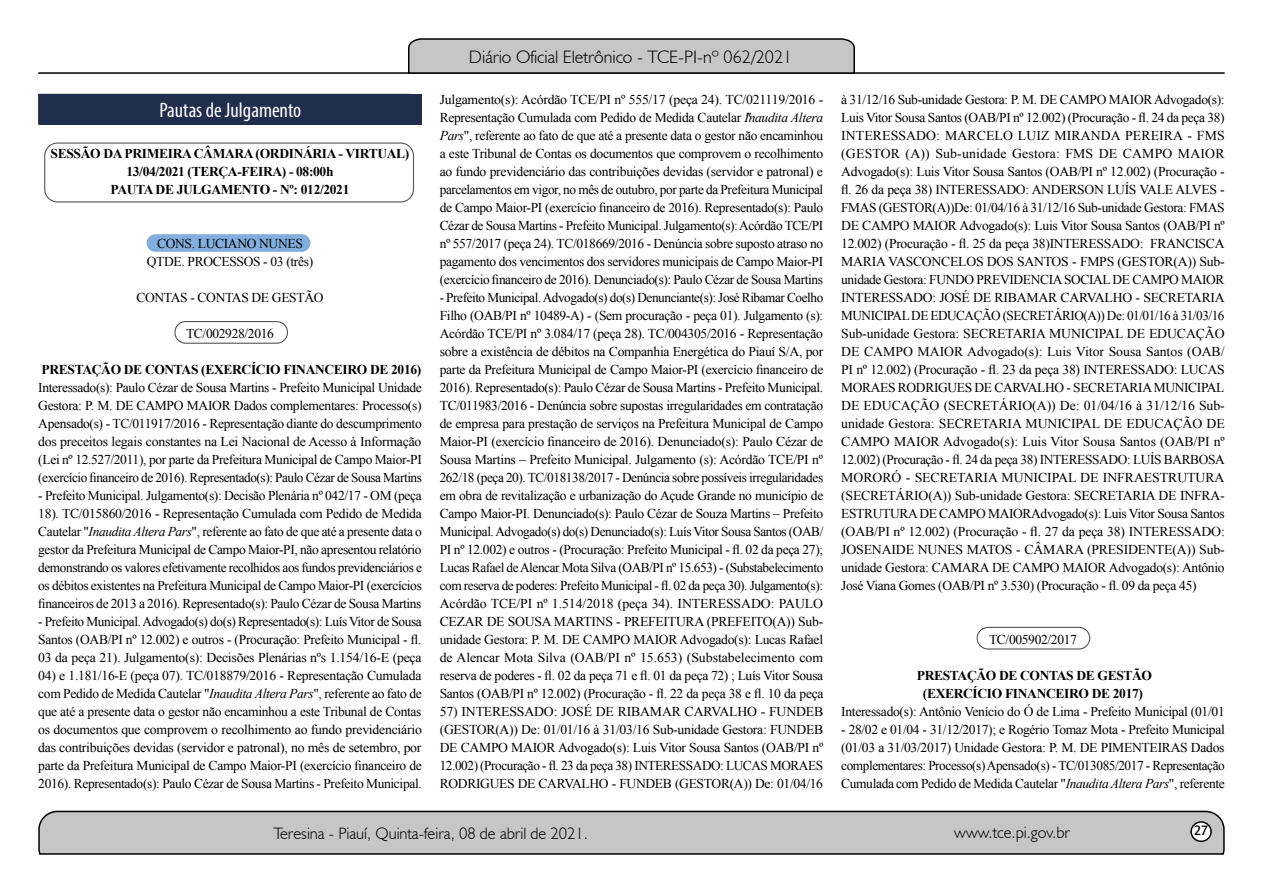
<style>
.page{position:relative;width:1263px;height:893px;background:#fff}
.page>*{position:absolute;margin:0;border:0;box-sizing:border-box;transform-origin:0 0}
.t1{font:condensed 21px "Myriad Pro";color:#fff}
.t2{font:300 18px "Humanist 521 BT";color:#000}
.t3{font:300 16.5px "Humanist 521 BT";color:#000}
.t4{font:15px "Estrangelo Edessa";color:#000}
.t5{font:13.5px/18px "Times New Roman";letter-spacing:-.025em;color:#000;text-align:justify}
.t6{font:700 13.5px/18px "Times New Roman";letter-spacing:-.025em;color:#000;text-align:center}
.s1{font-style:italic}
</style>
<div class="page">
<svg style="left:38px;top:810px;width:1187px;height:45px;background:#b9b9b9"></svg>
<div style="left:1191px;top:822px;width:20px;height:19px;background:#fff;border-radius:50%"></div>
<div style="left:1190px;top:821px;width:22px;height:21px;border:2px solid #000;border-radius:50%"></div>
<hr style="left:38px;top:72px;width:1187px;height:2px;background:#000">
<svg style="left:407px;top:38px;width:449px;height:36px;background:#b4b4b4"></svg>
<svg style="left:38px;top:93px;width:384px;height:32px"></svg>
<div style="left:39px;top:94px;width:382px;height:30px;background:#212d4c"></div>
<div style="left:147px;top:234px;width:163px;height:18px;background:#82aedd;border-radius:9px"></div>
<div style="left:174px;top:321px;width:114px;height:23px;border:1px solid #575756;border-radius:11px"></div>
<div style="left:44px;top:143px;width:370px;height:60px;border:1px solid #575756;border-radius:13px"></div>
<div style="left:976px;top:627px;width:114px;height:23px;border:1px solid #575756;border-radius:11px"></div>
<h1 class="t1" style="left:159px;top:97px;width:143px">Pautas de Julgamento</h1>
<p class="t6" style="left:51px;top:144px;width:360px">SESSÃO DA PRIMEIRA CÂMARA (ORDINÁRIA - VIRTUAL)<br>13/04/2021 (TERÇA-FEIRA) - 08:00h<br>PAUTA DE JULGAMENTO - Nº: 012/2021</p>
<p class="t5" style="left:147px;top:234px;width:168px;text-align:center">CONS. LUCIANO NUNES<br>QTDE. PROCESSOS - 03 (três)</p>
<p class="t5" style="left:136px;top:288px;width:188px">CONTAS - CONTAS DE GESTÃO</p>
<p class="t5" style="left:186px;top:324px;width:89px">TC/002928/2016</p>
<p class="t6" style="left:42px;top:360px;width:381px">PRESTAÇÃO DE CONTAS (EXERCÍCIO FINANCEIRO DE 2016)</p>
<p class="t5" style="left:38px;top:378px;width:385px">Interessado(s): Paulo Cézar de Sousa Martins - Prefeito Municipal Unidade Gestora: P. M. DE CAMPO MAIOR Dados complementares: Processo(s)<br>Apensado(s) - TC/011917/2016 - Representação diante do descumprimento dos preceitos legais constantes na Lei Nacional de Acesso à Informação (Lei nº 12.527/2011), por parte da Prefeitura Municipal de Campo Maior-PI (exercício financeiro de 2016). Representado(s): Paulo Cézar de Sousa Martins</p>
<p class="t5" style="left:38px;top:486px;width:385px">- Prefeito Municipal. Julgamento(s): Decisão Plenária nº 042/17 - OM (peça 18). TC/015860/2016 - Representação Cumulada com Pedido de Medida Cautelar "<span class="s1">Inaudita Altera Pars</span>", referente ao fato de que até a presente data o gestor da Prefeitura Municipal de Campo Maior-PI, não apresentou relatório demonstrando os valores efetivamente recolhidos aos fundos previdenciários e os débitos existentes na Prefeitura Municipal de Campo Maior-PI (exercícios financeiros de 2013 a 2016). Representado(s): Paulo Cézar de Sousa Martins</p>
<p class="t5" style="left:38px;top:612px;width:385px">- Prefeito Municipal. Advogado(s) do(s) Representado(s): Luís Vitor de Sousa Santos (OAB/PI nº 12.002) e outros - (Procuração: Prefeito Municipal - fl.<br>03 da peça 21). Julgamento(s): Decisões Plenárias nºs 1.154/16-E (peça</p>
<p class="t5" style="left:38px;top:666px;width:385px">04) e 1.181/16-E (peça 07). TC/018879/2016 - Representação Cumulada com Pedido de Medida Cautelar "<span class="s1">Inaudita Altera Pars</span>", referente ao fato de que até a presente data o gestor não encaminhou a este Tribunal de Contas os documentos que comprovem o recolhimento ao fundo previdenciário das contribuições devidas (servidor e patronal), no mês de setembro, por parte da Prefeitura Municipal de Campo Maior-PI (exercício financeiro de 2016). Representado(s): Paulo Cézar de Sousa Martins - Prefeito Municipal.</p>
<h2 class="t2" style="left:469px;top:46px;width:325px">Diário Oficial Eletrônico - TCE-PI-nº 062/2021</h2>
<p class="t5" style="left:440px;top:90px;width:385px">Julgamento(s): Acórdão TCE/PI nº 555/17 (peça 24). TC/021119/2016 - Representação Cumulada com Pedido de Medida Cautelar <span class="s1">"Inaudita Altera Pars</span>", referente ao fato de que até a presente data o gestor não encaminhou a este Tribunal de Contas os documentos que comprovem o recolhimento ao fundo previdenciário das contribuições devidas (servidor e patronal) e parcelamentos em vigor, no mês de outubro, por parte da Prefeitura Municipal de Campo Maior-PI (exercício financeiro de 2016). Representado(s): Paulo Cézar de Sousa Martins - Prefeito Municipal. Julgamento(s): Acórdão TCE/PI nº 557/2017 (peça 24). TC/018669/2016 - Denúncia sobre suposto atraso no pagamento dos vencimentos dos servidores municipais de Campo Maior-PI (exercício financeiro de 2016). Denunciado(s): Paulo Cézar de Sousa Martins</p>
<p class="t5" style="left:440px;top:288px;width:385px">- Prefeito Municipal. Advogado(s) do(s) Denunciante(s): José Ribamar Coelho Filho (OAB/PI nº 10489-A) - (Sem procuração - peça 01). Julgamento (s):<br>Acórdão TCE/PI nº 3.084/17 (peça 28). TC/004305/2016 - Representação sobre a existência de débitos na Companhia Energética do Piauí S/A, por parte da Prefeitura Municipal de Campo Maior-PI (exercício financeiro de 2016). Representado(s): Paulo Cézar de Sousa Martins - Prefeito Municipal.<br>TC/011983/2016 - Denúncia sobre supostas irregularidades em contratação de empresa para prestação de serviços na Prefeitura Municipal de Campo Maior-PI (exercício financeiro de 2016). Denunciado(s): Paulo Cézar de Sousa Martins – Prefeito Municipal. Julgamento (s): Acórdão TCE/PI nº 262/18 (peça 20). TC/018138/2017 - Denúncia sobre possíveis irregularidades em obra de revitalização e urbanização do Açude Grande no município de Campo Maior-PI. Denunciado(s): Paulo Cézar de Souza Martins – Prefeito Municipal. Advogado(s) do(s) Denunciado(s): Luís Vitor Sousa Santos (OAB/ PI nº 12.002) e outros - (Procuração: Prefeito Municipal - fl. 02 da peça 27); Lucas Rafael de Alencar Mota Silva (OAB/PI nº 15.653) - (Substabelecimento com reserva de poderes: Prefeito Municipal - fl. 02 da peça 30). Julgamento(s):<br>Acórdão TCE/PI nº 1.514/2018 (peça 34). INTERESSADO: PAULO CEZAR DE SOUSA MARTINS - PREFEITURA (PREFEITO(A)) Sub&shy;unidade Gestora: P. M. DE CAMPO MAIOR Advogado(s): Lucas Rafael de Alencar Mota Silva (OAB/PI nº 15.653) (Substabelecimento com reserva de poderes - fl. 02 da peça 71 e fl. 01 da peça 72) ; Luís Vitor Sousa Santos (OAB/PI nº 12.002) (Procuração - fl. 22 da peça 38 e fl. 10 da peça</p>
<p class="t5" style="left:440px;top:702px;width:385px">57) INTERESSADO: JOSÉ DE RIBAMAR CARVALHO - FUNDEB (GESTOR(A)) De: 01/01/16 à 31/03/16 Sub-unidade Gestora: FUNDEB DE CAMPO MAIOR Advogado(s): Luis Vitor Sousa Santos (OAB/PI nº 12.002) (Procuração - fl. 23 da peça 38) INTERESSADO: LUCAS MORAES RODRIGUES DE CARVALHO - FUNDEB (GESTOR(A)) De: 01/04/16</p>
<p class="t5" style="left:841px;top:90px;width:385px">à 31/12/16 Sub-unidade Gestora: P. M. DE CAMPO MAIOR Advogado(s):<br>Luis Vitor Sousa Santos (OAB/PI nº 12.002) (Procuração - fl. 24 da peça 38)<br>INTERESSADO: MARCELO LUIZ MIRANDA PEREIRA - FMS (GESTOR (A)) Sub-unidade Gestora: FMS DE CAMPO MAIOR Advogado(s): Luis Vitor Sousa Santos (OAB/PI nº 12.002) (Procuração - fl. 26 da peça 38) INTERESSADO: ANDERSON LUÍS VALE ALVES - FMAS (GESTOR(A))De: 01/04/16 à 31/12/16 Sub-unidade Gestora: FMAS DE CAMPO MAIOR Advogado(s): Luis Vitor Sousa Santos (OAB/PI nº 12.002) (Procuração - fl. 25 da peça 38)INTERESSADO: FRANCISCA MARIA VASCONCELOS DOS SANTOS - FMPS (GESTOR(A)) Sub&shy;unidade Gestora: FUNDO PREVIDENCIA SOCIAL DE CAMPO MAIOR INTERESSADO: JOSÉ DE RIBAMAR CARVALHO - SECRETARIA MUNICIPAL DE EDUCAÇÃO (SECRETÁRIO(A)) De: 01/01/16 à 31/03/16<br>Sub-unidade Gestora: SECRETARIA MUNICIPAL DE EDUCAÇÃO DE CAMPO MAIOR Advogado(s): Luis Vitor Sousa Santos (OAB/ PI nº 12.002) (Procuração - fl. 23 da peça 38) INTERESSADO: LUCAS MORAES RODRIGUES DE CARVALHO - SECRETARIA MUNICIPAL DE EDUCAÇÃO (SECRETÁRIO(A)) De: 01/04/16 à 31/12/16 Sub&shy;unidade Gestora: SECRETARIA MUNICIPAL DE EDUCAÇÃO DE CAMPO MAIOR Advogado(s): Luis Vitor Sousa Santos (OAB/PI nº 12.002) (Procuração - fl. 24 da peça 38) INTERESSADO: LUÍS BARBOSA MORORÓ - SECRETARIA MUNICIPAL DE INFRAESTRUTURA (SECRETÁRIO(A)) Sub-unidade Gestora: SECRETARIA DE INFRA-ESTRUTURA DE CAMPO MAIORAdvogado(s): Luis Vitor Sousa Santos (OAB/PI nº 12.002) (Procuração - fl. 27 da peça 38) INTERESSADO:<br>JOSENAIDE NUNES MATOS - CÂMARA (PRESIDENTE(A)) Sub&shy;unidade Gestora: CAMARA DE CAMPO MAIOR Advogado(s): Antônio José Viana Gomes (OAB/PI nº 3.530) (Procuração - fl. 09 da peça 45)</p>
<p class="t5" style="left:989px;top:630px;width:89px">TC/005902/2017</p>
<p class="t6" style="left:917px;top:666px;width:237px">PRESTAÇÃO DE CONTAS DE GESTÃO (EXERCÍCIO FINANCEIRO DE 2017)</p>
<p class="t5" style="left:841px;top:702px;width:385px">Interessado(s): Antônio Venício do Ó de Lima - Prefeito Municipal (01/01</p>
<p class="t5" style="left:841px;top:720px;width:385px">- 28/02 e 01/04 - 31/12/2017); e Rogério Tomaz Mota - Prefeito Municipal (01/03 a 31/03/2017) Unidade Gestora: P. M. DE PIMENTEIRAS Dados complementares: Processo(s) Apensado(s) - TC/013085/2017 - Representação Cumulada com Pedido de Medida Cautelar "<span class="s1">Inaudita Altera Pars</span>", referente</p>
<p class="t3" style="left:273px;top:823px;width:316px">Teresina - Piauí, Quinta-feira, 08 de abril de 2021.</p>
<p class="t3" style="left:954px;top:822px;width:117px">www.tce.pi.gov.br</p>
<p class="t4" style="left:1194px;top:823px;width:16px">27</p>
</div>
